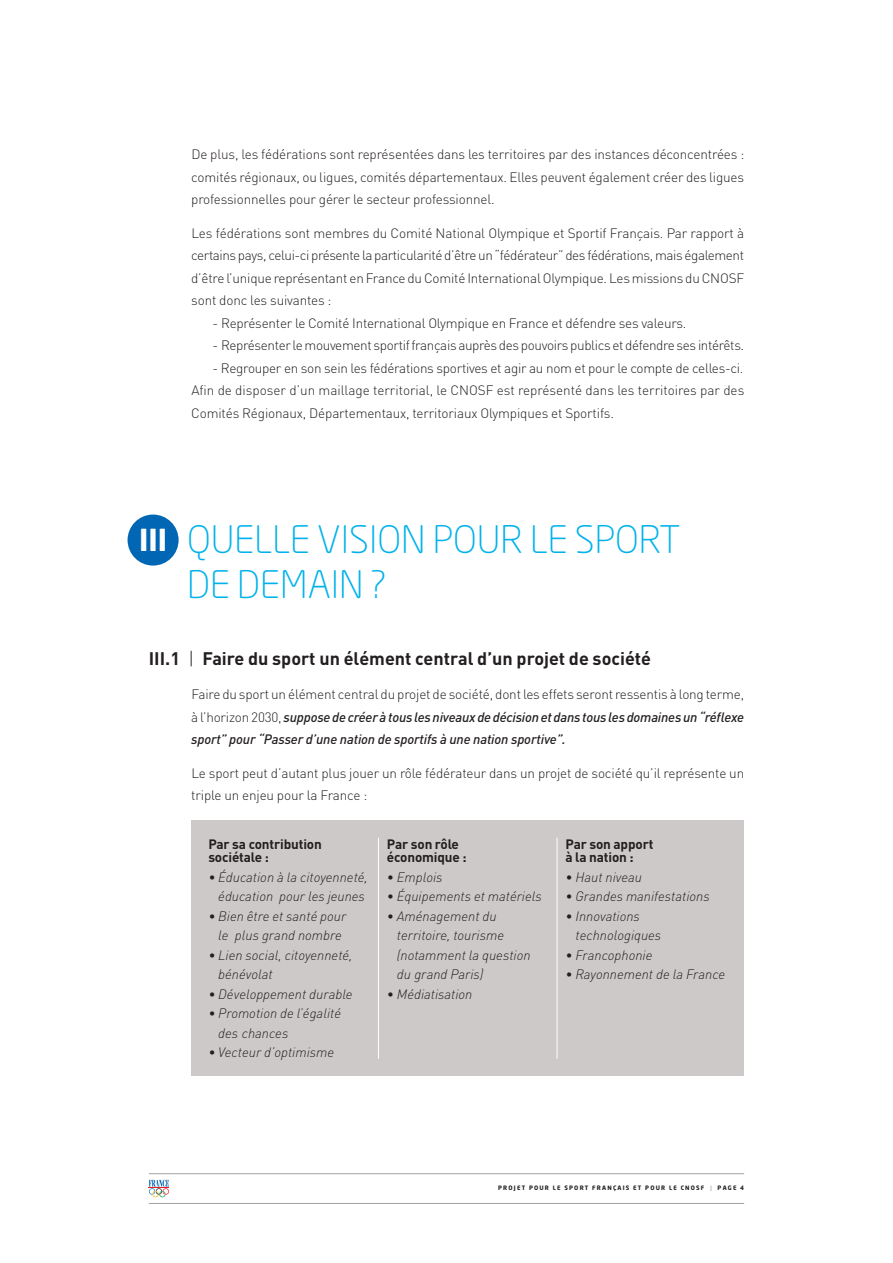
<style>
.page{position:relative;width:893px;height:1263px;background:#fff}
.page>*{position:absolute;margin:0;border:0;box-sizing:border-box;transform-origin:0 0}
.t1{font:300 37.5px/45px "Neo Sans";color:#00b2eb}
.t2{font:700 30px "Neo Sans";color:#fff}
.t3{font:700 18px "DIN";color:#231f20}
.t4{font:300 13.5px/22.5px "DIN";letter-spacing:-.015em;color:#231f20;text-align:justify}
.t5{font:italic 300 13.5px/19.5px "DIN Pro";color:#231f20}
.t6{font:italic 500 13.5px/22.5px "DIN Pro";letter-spacing:-.015em;color:#231f20}
.t7{font:700 13.5px/13.5px "DIN";letter-spacing:-.01em;color:#231f20}
.t8{font:700 6px "Neo Sans";letter-spacing:.2em;color:#231f20}
.s1{font-weight:300}
.s2{font-family:"DIN";font-weight:300;font-style:normal}
</style>
<div class="page">
<hr style="left:149px;top:1203px;width:595px;height:1px;background:#a7a2a0">
<hr style="left:149px;top:1173px;width:595px;height:1px;background:#a7a2a0">
<svg style="left:149px;top:1180px;width:20px;height:17px"></svg>
<div style="left:128px;top:514px;width:51px;height:52px;background:#0166b3;border-radius:50%"></div>
<div style="left:191px;top:821px;width:553px;height:255px;background:#cdc9c8"></div>
<hr style="left:378px;top:838px;width:1px;height:221px;background:#fff">
<hr style="left:557px;top:838px;width:1px;height:221px;background:#fff">
<p class="t4" style="left:191px;top:145px;width:555px">De plus, les fédérations sont représentées dans les territoires par des instances déconcentrées : comités régionaux, ou ligues, comités départementaux. Elles peuvent également créer des ligues professionnelles pour gérer le secteur professionnel.</p>
<p class="t4" style="left:191px;top:223px;width:555px">Les fédérations sont membres du Comité National Olympique et Sportif Français. Par rapport à certains pays, celui-ci présente la particularité d’être un “fédérateur” des fédérations, mais également d’être l’unique représentant en France du Comité International Olympique. Les missions du CNOSF sont donc les suivantes :</p>
<p class="t4" style="left:213px;top:313px;width:475px">- Représenter le Comité International Olympique en France et défendre ses valeurs.</p>
<p class="t4" style="left:213px;top:336px;width:533px">- Représenter le mouvement sportif français auprès des pouvoirs publics et défendre ses intérêts.</p>
<p class="t4" style="left:191px;top:358px;width:555px;text-indent:21px">- Regrouper en son sein les fédérations sportives et agir au nom et pour le compte de celles-ci.<br>Afin de disposer d’un maillage territorial, le CNOSF est représenté dans les territoires par des Comités Régionaux, Départementaux, territoriaux Olympiques et Sportifs.</p>
<h2 class="t2" style="left:139px;top:523px;width:29px">III</h2>
<h1 class="t1" style="left:187px;top:517px;width:495px">QUELLE VISION POUR LE SPORT<br>DE DEMAIN ?</h1>
<h3 class="t3" style="left:149px;top:653px;width:504px">III.1 <span class="s1">|</span> Faire du sport un élément central d’un projet de société</h3>
<p class="t4" style="left:191px;top:685px;width:554px">Faire du sport un élément central du projet de société, dont les effets seront ressentis à long terme,</p>
<p class="t6" style="left:191px;top:706px;width:554px"><span class="s2">à l’horizon 2030,</span> suppose de créer à tous les niveaux de décision et dans tous les domaines un “réflexe sport” pour “Passer d’une nation de sportifs à une nation sportive”.</p>
<p class="t4" style="left:191px;top:763px;width:554px">Le sport peut d’autant plus jouer un rôle fédérateur dans un projet de société qu’il représente un triple un enjeu pour la France :</p>
<p class="t7" style="left:208px;top:838px;width:115px">Par sa contribution sociétale :</p>
<p class="t5" style="left:208px;top:869px;width:161px;text-align:center">• Éducation à la citoyenneté, éducation pour les jeunes</p>
<p class="t5" style="left:208px;top:908px;width:139px;text-align:center">• Bien être et santé pour le plus grand nombre</p>
<p class="t5" style="left:218px;top:947px;width:136px;text-indent:-10px">• Lien social, citoyenneté, bénévolat</p>
<p class="t5" style="left:208px;top:986px;width:146px">• Développement durable</p>
<p class="t5" style="left:218px;top:1005px;width:124px;text-indent:-10px">• Promotion de l’égalité des chances</p>
<p class="t5" style="left:208px;top:1044px;width:127px">• Vecteur d’optimisme</p>
<p class="t7" style="left:387px;top:838px;width:81px">Par son rôle économique :</p>
<p class="t5" style="left:387px;top:869px;width:57px">• Emplois</p>
<p class="t5" style="left:387px;top:888px;width:156px">• Équipements et matériels</p>
<p class="t5" style="left:397px;top:908px;width:135px;text-indent:-10px">• Aménagement du territoire, tourisme (notamment la question du grand Paris)</p>
<p class="t5" style="left:387px;top:986px;width:87px">• Médiatisation</p>
<p class="t7" style="left:566px;top:838px;width:89px">Par son apport à la nation :</p>
<p class="t5" style="left:566px;top:869px;width:78px">• Haut niveau</p>
<p class="t5" style="left:566px;top:888px;width:146px">• Grandes manifestations</p>
<p class="t5" style="left:575px;top:908px;width:87px;text-indent:-10px">• Innovations technologiques</p>
<p class="t5" style="left:566px;top:947px;width:88px">• Francophonie</p>
<p class="t5" style="left:566px;top:966px;width:161px">• Rayonnement de la France</p>
<p class="t8" style="left:498px;top:1185px;width:247px">PROJET POUR LE SPORT FRANÇAIS ET POUR LE CNOSF <span class="s1">|</span> PAGE 4</p>
</div>
